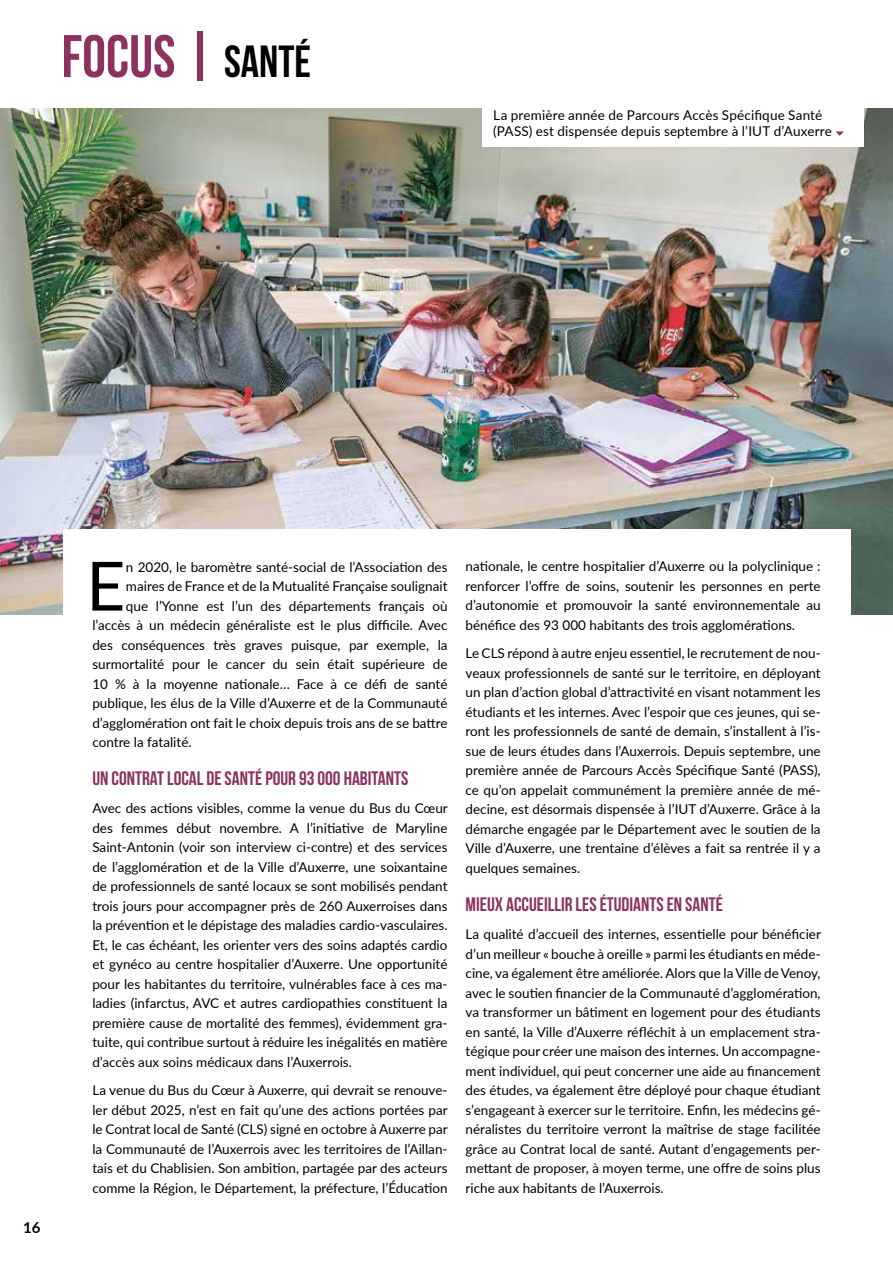
<style>
.page{position:relative;width:893px;height:1263px;background:#fff}
.page>*{position:absolute;margin:0;border:0;box-sizing:border-box;transform-origin:0 0}
.t1{font:67.95px "Lato";color:#000}
.t2{font:60px "Bebas Neue";color:#8c3260}
.t3{font:700 19.5px "Bebas Neue";color:#8c3260}
.t4{font:700 15px "Lato";color:#000}
.t5{font:13.5px/19.5px "Lato";color:#000;text-align:justify}
.s1{font-size:45px;color:#000}
</style>
<div class="page">
<img style="left:0;top:108px;width:893px;height:506px">
<div style="left:63px;top:530px;width:787px;height:669px;background:#fff"></div>
<div style="left:483px;top:98px;width:381px;height:48px;background:#fff"></div>
<svg style="left:835px;top:131px;width:9px;height:5px"></svg>
<h2 class="t2" style="left:62px;top:23px;width:251px">FOCUS | <span class="s1">SANTÉ</span></h2>
<p class="t5" style="left:493px;top:106px;width:340px;line-height:16.2px">La première année de Parcours Accès Spécifique Santé (PASS) est dispensée depuis septembre à l’IUT d’Auxerre</p>
<p class="t4" style="left:23px;top:1216px;width:19px">16</p>
<h1 class="t1" style="left:86px;top:537px;width:41px">E</h1>
<p class="t5" style="left:126px;top:556px;width:323px">n 2020, le baromètre santé-social de l’Association des</p>
<p class="t5" style="left:126px;top:576px;width:323px">maires de France et de la Mutualité Française soulignait</p>
<p class="t5" style="left:126px;top:595px;width:323px">que l’Yonne est l’un des départements français où</p>
<p class="t5" style="left:92px;top:615px;width:357px">l’accès à un médecin généraliste est le plus difficile. Avec</p>
<p class="t5" style="left:92px;top:634px;width:357px">des conséquences très graves puisque, par exemple, la</p>
<p class="t5" style="left:92px;top:654px;width:357px">surmortalité pour le cancer du sein était supérieure de</p>
<p class="t5" style="left:92px;top:673px;width:357px">10 % à la moyenne nationale… Face à ce défi de santé</p>
<p class="t5" style="left:92px;top:693px;width:357px">publique, les élus de la Ville d’Auxerre et de la Communauté</p>
<p class="t5" style="left:92px;top:712px;width:357px">d’agglomération ont fait le choix depuis trois ans de se battre</p>
<p class="t5" style="left:92px;top:732px;width:101px">contre la fatalité.</p>
<h3 class="t3" style="left:92px;top:767px;width:317px">UN CONTRAT LOCAL DE SANTÉ POUR 93 000 HABITANTS</h3>
<p class="t5" style="left:92px;top:798px;width:357px">Avec des actions visibles, comme la venue du Bus du Cœur des femmes début novembre. A l’initiative de Maryline Saint-Antonin (voir son interview ci-contre) et des services de l’agglomération et de la Ville d’Auxerre, une soixantaine de professionnels de santé locaux se sont mobilisés pendant trois jours pour accompagner près de 260 Auxerroises dans la prévention et le dépistage des maladies cardio-vasculaires.<br>Et, le cas échéant, les orienter vers des soins adaptés cardio et gynéco au centre hospitalier d’Auxerre. Une opportunité pour les habitantes du territoire, vulnérables face à ces ma&shy;ladies (infarctus, AVC et autres cardiopathies constituent la première cause de mortalité des femmes), évidemment gra&shy;tuite, qui contribue surtout à réduire les inégalités en matière d’accès aux soins médicaux dans l’Auxerrois.</p>
<p class="t5" style="left:92px;top:1080px;width:357px">La venue du Bus du Cœur à Auxerre, qui devrait se renouve&shy;ler début 2025, n’est en fait qu’une des actions portées par le Contrat local de Santé (CLS) signé en octobre à Auxerre par la Communauté de l’Auxerrois avec les territoires de l’Aillan&shy;tais et du Chablisien. Son ambition, partagée par des acteurs comme la Région, le Département, la préfecture, l’Éducation</p>
<p class="t5" style="left:466px;top:556px;width:357px">nationale, le centre hospitalier d’Auxerre ou la polyclinique : renforcer l’offre de soins, soutenir les personnes en perte d’autonomie et promouvoir la santé environnementale au bénéfice des 93 000 habitants des trois agglomérations.</p>
<p class="t5" style="left:466px;top:643px;width:357px">Le CLS répond à autre enjeu essentiel, le recrutement de nou&shy;veaux professionnels de santé sur le territoire, en déployant un plan d’action global d’attractivité en visant notamment les étudiants et les internes. Avec l’espoir que ces jeunes, qui se&shy;ront les professionnels de santé de demain, s’installent à l’is&shy;sue de leurs études dans l’Auxerrois. Depuis septembre, une première année de Parcours Accès Spécifique Santé (PASS), ce qu’on appelait communément la première année de mé&shy;decine, est désormais dispensée à l’IUT d’Auxerre. Grâce à la démarche engagée par le Département avec le soutien de la Ville d’Auxerre, une trentaine d’élèves a fait sa rentrée il y a quelques semaines.</p>
<h3 class="t3" style="left:466px;top:893px;width:259px">MIEUX ACCUEILLIR LES ÉTUDIANTS EN SANTÉ</h3>
<p class="t5" style="left:466px;top:924px;width:357px">La qualité d’accueil des internes, essentielle pour bénéficier d’un meilleur « bouche à oreille » parmi les étudiants en méde&shy;cine, va également être améliorée. Alors que la Ville de Venoy, avec le soutien financier de la Communauté d’agglomération, va transformer un bâtiment en logement pour des étudiants en santé, la Ville d’Auxerre réfléchit à un emplacement stra&shy;tégique pour créer une maison des internes. Un accompagne&shy;ment individuel, qui peut concerner une aide au financement des études, va également être déployé pour chaque étudiant s’engageant à exercer sur le territoire. Enfin, les médecins gé&shy;néralistes du territoire verront la maîtrise de stage facilitée grâce au Contrat local de santé. Autant d’engagements per&shy;mettant de proposer, à moyen terme, une offre de soins plus riche aux habitants de l’Auxerrois.</p>
</div>
